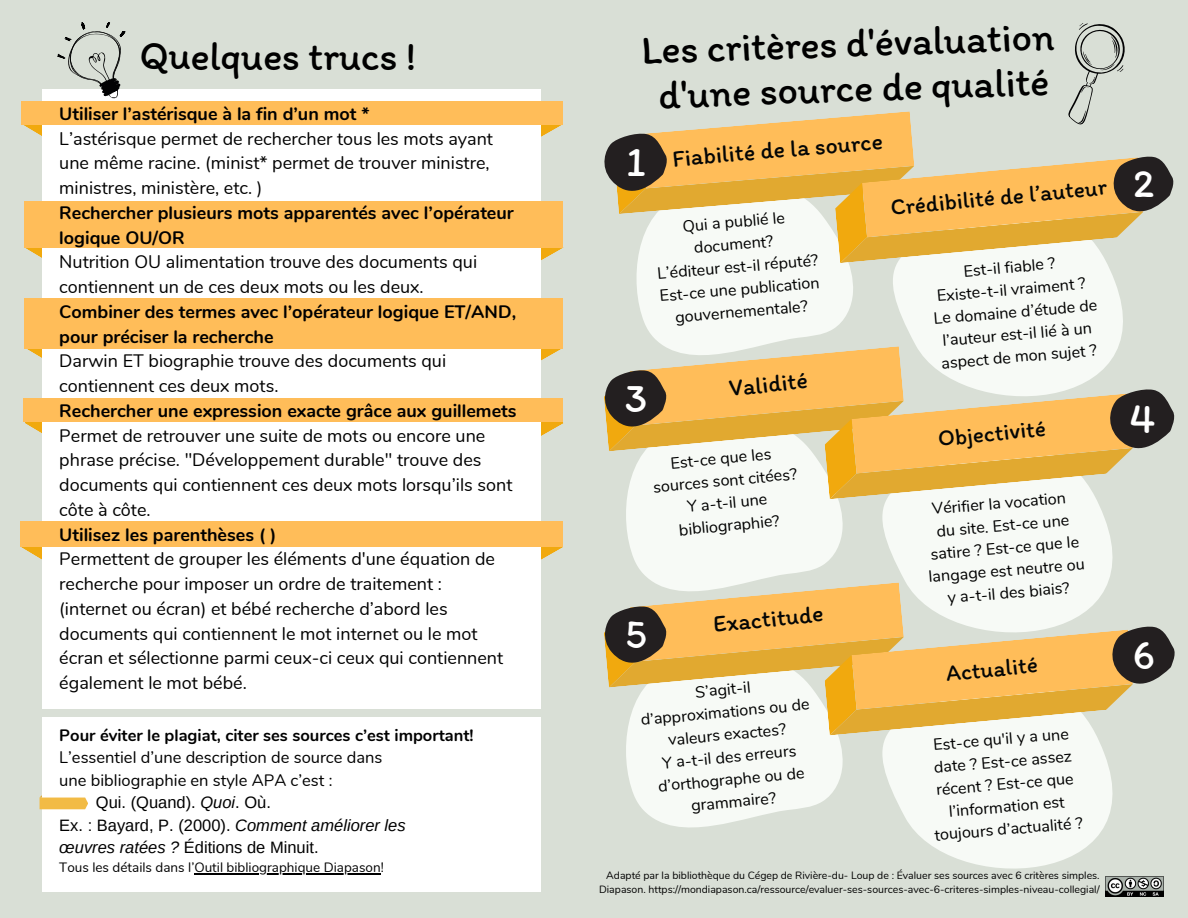
<style>
.page{position:relative;width:1188px;height:918px;background:#d9dfd6}
.page>*{position:absolute;margin:0;border:0;box-sizing:border-box;transform-origin:0 0}
.t1{font:43.2px "Itim";color:#fff}
.t2{font:42.15px "Itim";color:#fff}
.t3{font:42px "Itim";color:#fff}
.t4{font:41.4px "Itim";color:#fff}
.t5{font:40.5px "Itim";letter-spacing:-.015em;color:#000}
.t6{font:40.2px "Itim";color:#fff}
.t7{font:24px "Itim";color:#040606}
.t8{font:23.25px "Itim";color:#040606}
.t9{font:18px/24.8px "Nunito";color:#000}
.t10{font:700 18px/24.8px "Nunito";color:#000}
.t11{font:16.5px "Arimo";color:#000}
.t12{font:16.5px "Nunito";color:#000}
.t13{font:700 16.5px "Nunito";color:#000}
.t14{font:16.2px/22.5px "Nunito";color:#000;text-align:center}
.t15{font:13.5px "Nunito";color:#000}
.t16{font:10.5px "Nunito";color:#000}
.s1{font-style:italic}
</style>
<div class="page">
<svg style="left:541px;top:125px;width:20px;height:12px"></svg>
<svg style="left:21px;top:107px;width:21px;height:29px"></svg>
<svg style="left:24px;top:231px;width:18px;height:27px"></svg>
<svg style="left:24px;top:331px;width:18px;height:27px"></svg>
<svg style="left:25px;top:422px;width:17px;height:11px"></svg>
<svg style="left:21px;top:547px;width:21px;height:13px"></svg>
<svg style="left:541px;top:247px;width:23px;height:13px"></svg>
<svg style="left:541px;top:349px;width:20px;height:12px"></svg>
<svg style="left:541px;top:422px;width:22px;height:14px"></svg>
<svg style="left:541px;top:547px;width:22px;height:13px"></svg>
<div style="left:42px;top:89px;width:499px;height:620px;background:#fff"></div>
<svg style="left:57px;top:22px;width:69px;height:77px"></svg>
<div style="left:22px;top:101px;width:541px;height:24px;background:#ffbd59"></div>
<div style="left:21px;top:521px;width:542px;height:26px;background:#ffbd59"></div>
<div style="left:25px;top:201px;width:538px;height:46px;background:#ffbd59"></div>
<div style="left:25px;top:298px;width:538px;height:51px;background:#ffbd59"></div>
<div style="left:23px;top:399px;width:540px;height:23px;background:#ffbd59"></div>
<svg style="left:636px;top:263px;width:217px;height:83px;background:#f4f7f2"></svg>
<svg style="left:626px;top:499px;width:217px;height:83px;background:#f4f7f3"></svg>
<svg style="left:626px;top:735px;width:217px;height:93px;fill:#f7faf6"></svg>
<div style="left:893px;top:263px;width:230px;height:83px;background:#f7faf6"></div>
<div style="left:882px;top:499px;width:231px;height:83px;background:#f7faf6"></div>
<svg style="left:882px;top:735px;width:282px;height:162px;fill:#f7faf6"></svg>
<svg style="left:604px;top:346px;width:571px;height:153px"></svg>
<svg style="left:604px;top:582px;width:571px;height:153px"></svg>
<img style="left:1105px;top:876px;width:59px;height:20px">
<div style="left:42px;top:717px;width:498px;height:175px;background:#fff"></div>
<svg style="left:40px;top:795px;width:48px;height:14px"></svg>
<svg style="left:604px;top:23px;width:570px;height:240px"></svg>
<hr style="left:194px;top:873px;width:187px;height:2px;background:#000">
<p class="t5" style="left:140px;top:31px;width:278px">Quelques trucs !</p>
<p class="t10" style="left:59px;top:101px;width:312px">Utiliser l’astérisque à la fin d’un mot *</p>
<p class="t9" style="left:59px;top:126px;width:435px">L’astérisque permet de rechercher tous les mots ayant une même racine. (minist* permet de trouver ministre, ministres, ministère, etc. )</p>
<p class="t10" style="left:59px;top:200px;width:456px">Rechercher plusieurs mots apparentés avec l’opérateur logique OU/OR</p>
<p class="t9" style="left:59px;top:250px;width:419px">Nutrition OU alimentation trouve des documents qui contiennent un de ces deux mots ou les deux.</p>
<p class="t10" style="left:59px;top:299px;width:458px">Combiner des termes avec l’opérateur logique ET/AND, pour préciser la recherche</p>
<p class="t9" style="left:59px;top:349px;width:388px">Darwin ET biographie trouve des documents qui contiennent ces deux mots.</p>
<p class="t10" style="left:59px;top:398px;width:459px">Rechercher une expression exacte grâce aux guillemets</p>
<p class="t9" style="left:59px;top:423px;width:455px">Permet de retrouver une suite de mots ou encore une phrase précise. "Développement durable" trouve des documents qui contiennent ces deux mots lorsqu’ils sont côte à côte.</p>
<p class="t10" style="left:59px;top:522px;width:219px">Utilisez les parenthèses ( )</p>
<p class="t9" style="left:59px;top:547px;width:437px">Permettent de grouper les éléments d'une équation de recherche pour imposer un ordre de traitement :</p>
<p class="t9" style="left:59px;top:596px;width:446px">(internet ou écran) et bébé recherche d’abord les documents qui contiennent le mot internet ou le mot écran et sélectionne parmi ceux-ci ceux qui contiennent également le mot bébé.</p>
<p class="t13" style="left:59px;top:724px;width:416px">Pour éviter le plagiat, citer ses sources c’est important!</p>
<p class="t12" style="left:59px;top:746px;width:325px">L’essentiel d’une description de source dans</p>
<p class="t12" style="left:59px;top:769px;width:275px">une bibliographie en style APA c’est :</p>
<p class="t11" style="left:96px;top:793px;width:177px">Qui. (Quand). <span class="s1">Quoi</span>. Où.</p>
<p class="t11" style="left:59px;top:816px;width:348px">Ex. : Bayard, P. (2000). <span class="s1">Comment améliorer les</span></p>
<p class="t11" style="left:59px;top:838px;width:261px"><span class="s1">œuvres ratées ?</span> Éditions de Minuit.</p>
<p class="t15" style="left:59px;top:859px;width:326px">Tous les détails dans l’Outil bibliographique Diapason!</p>
<p class="t5" style="left:640px;top:26px;width:415px;rotate:-2deg">Les critères d'évaluation</p>
<p class="t5" style="left:658px;top:70px;width:393px;rotate:-2deg">d'une source de qualité</p>
<p class="t2" style="left:626px;top:136px;width:21px">1</p>
<p class="t7" style="left:671px;top:144px;width:212px;rotate:-5deg">Fiabilité de la source</p>
<p class="t14" style="left:682px;top:215px;width:104px;rotate:-5deg">Qui a publié le document?</p>
<p class="t14" style="left:656px;top:263px;width:163px;rotate:-5deg">L’éditeur est-il réputé?</p>
<p class="t14" style="left:659px;top:285px;width:162px;rotate:-5deg">Est-ce une publication gouvernementale?</p>
<p class="t4" style="left:625px;top:373px;width:24px">3</p>
<p class="t7" style="left:727px;top:374px;width:81px;rotate:-6deg">Validité</p>
<p class="t14" style="left:670px;top:452px;width:103px;rotate:-5deg">Est-ce que les</p>
<p class="t14" style="left:652px;top:476px;width:146px;rotate:-5deg">sources sont citées?</p>
<p class="t14" style="left:676px;top:496px;width:102px;rotate:-5deg">Y a-t-il une bibliographie?</p>
<p class="t4" style="left:625px;top:609px;width:23px">5</p>
<p class="t7" style="left:712px;top:610px;width:112px;rotate:-6deg">Exactitude</p>
<p class="t14" style="left:638px;top:686px;width:171px;rotate:-5deg">S’agit-il d’approximations ou de valeurs exactes?</p>
<p class="t14" style="left:655px;top:752px;width:148px;rotate:-5deg">Y a-t-il des erreurs d’orthographe ou de grammaire?</p>
<p class="t8" style="left:889px;top:194px;width:219px;rotate:-6deg">Crédibilité de l’auteur</p>
<p class="t14" style="left:963px;top:260px;width:93px;rotate:-5deg">Est-il fiable ?</p>
<p class="t14" style="left:936px;top:285px;width:151px;rotate:-5deg">Existe-t-il vraiment ?</p>
<p class="t14" style="left:933px;top:308px;width:166px;text-align:left;rotate:-5deg">Le domaine d’étude de l’auteur est-il lié à un aspect de mon sujet ?</p>
<p class="t8" style="left:937px;top:425px;width:110px;rotate:-6deg">Objectivité</p>
<p class="t14" style="left:931px;top:498px;width:136px;rotate:-5deg">Vérifier la vocation</p>
<p class="t14" style="left:924px;top:521px;width:158px;rotate:-5deg">du site. Est-ce une satire ? Est-ce que le langage est neutre ou y a-t-il des biais?</p>
<p class="t8" style="left:945px;top:660px;width:93px;rotate:-6deg">Actualité</p>
<p class="t14" style="left:926px;top:735px;width:150px;rotate:-5deg">Est-ce qu'il y a une date ? Est-ce assez récent ? Est-ce que l’information est toujours d’actualité ?</p>
<p class="t16" style="left:606px;top:869px;width:495px">Adapté par la bibliothèque du Cégep de Rivière-du- Loup de : Évaluer ses sources avec 6 critères simples.</p>
<p class="t16" style="left:599px;top:883px;width:502px">Diapason. https://mondiapason.ca/ressource/evaluer-ses-sources-avec-6-criteres-simples-niveau-collegial/</p>
<p class="t6" style="left:1133px;top:159px;width:23px">2</p>
<p class="t1" style="left:1130px;top:392px;width:27px">4</p>
<p class="t3" style="left:1133px;top:629px;width:24px">6</p>
</div>
